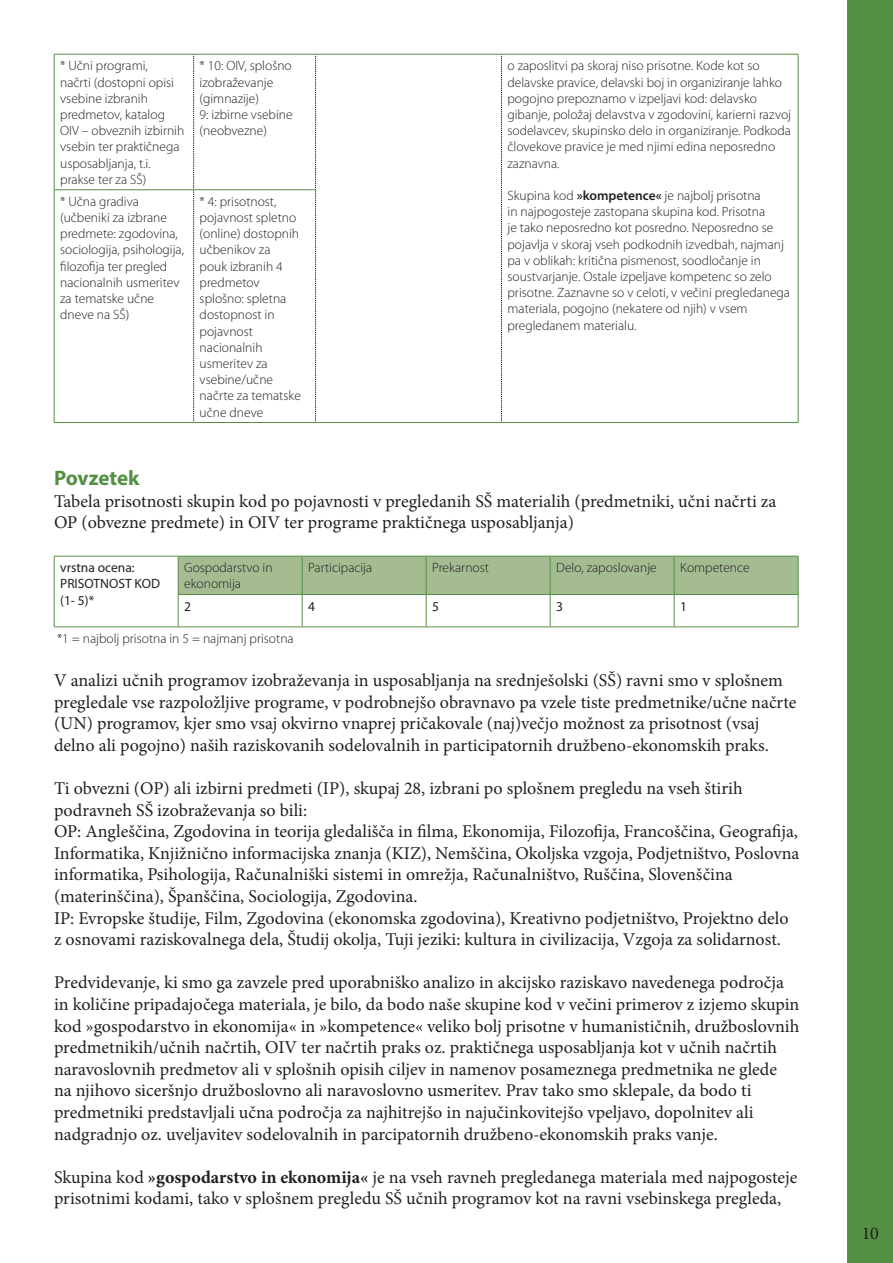
<style>
.page{position:relative;width:893px;height:1263px;background:#fff}
.page>*{position:absolute;margin:0;border:0;box-sizing:border-box;transform-origin:0 0}
.t1{font:700 21px "Myriad Pro";letter-spacing:-.005em;color:#548f44}
.t2{font:18px/21.6px "Minion Pro";color:#231f20}
.t3{font:300 13.5px/16.2px "Myriad Pro";color:#231f20}
.t4{font:13.5px/16.2px "Myriad Pro";color:#231f20}
.s1{font-weight:600}
.s2{font-weight:700}
</style>
<div class="page">
<div style="left:848px;top:0;width:45px;height:1263px;background:#548f44"></div>
<svg style="left:193px;top:55px;width:1px;height:367px"></svg>
<svg style="left:315px;top:55px;width:1px;height:367px"></svg>
<svg style="left:501px;top:55px;width:1px;height:367px"></svg>
<hr style="left:54px;top:54px;width:1px;height:136px;background:#548f44">
<hr style="left:54px;top:190px;width:1px;height:232px;background:#548f44">
<hr style="left:54px;top:54px;width:140px;height:1px;background:#548f44">
<hr style="left:54px;top:189px;width:140px;height:1px;background:#548f44">
<hr style="left:54px;top:422px;width:140px;height:1px;background:#548f44">
<hr style="left:194px;top:54px;width:122px;height:1px;background:#548f44">
<hr style="left:316px;top:54px;width:185px;height:1px;background:#548f44">
<hr style="left:194px;top:189px;width:121px;height:1px;background:#548f44">
<hr style="left:194px;top:422px;width:122px;height:1px;background:#548f44">
<hr style="left:316px;top:422px;width:185px;height:1px;background:#548f44">
<hr style="left:798px;top:54px;width:1px;height:136px;background:#548f44">
<hr style="left:798px;top:190px;width:1px;height:232px;background:#548f44">
<hr style="left:501px;top:54px;width:297px;height:1px;background:#548f44">
<hr style="left:501px;top:422px;width:297px;height:1px;background:#548f44">
<div style="left:179px;top:557px;width:619px;height:37px;background:#a5bb91"></div>
<hr style="left:54px;top:556px;width:1px;height:38px;background:#548f44">
<hr style="left:54px;top:594px;width:1px;height:33px;background:#548f44">
<hr style="left:54px;top:556px;width:124px;height:1px;background:#548f44">
<hr style="left:178px;top:556px;width:1px;height:38px;background:#548f44">
<hr style="left:178px;top:556px;width:124px;height:1px;background:#548f44">
<hr style="left:302px;top:556px;width:124px;height:1px;background:#548f44">
<hr style="left:426px;top:556px;width:124px;height:1px;background:#548f44">
<hr style="left:550px;top:556px;width:124px;height:1px;background:#548f44">
<hr style="left:674px;top:556px;width:124px;height:1px;background:#548f44">
<hr style="left:302px;top:556px;width:1px;height:38px;background:#548f44">
<hr style="left:426px;top:556px;width:1px;height:38px;background:#548f44">
<hr style="left:550px;top:556px;width:1px;height:38px;background:#548f44">
<hr style="left:674px;top:556px;width:1px;height:38px;background:#548f44">
<hr style="left:798px;top:556px;width:1px;height:38px;background:#548f44">
<hr style="left:54px;top:627px;width:124px;height:1px;background:#548f44">
<hr style="left:178px;top:595px;width:1px;height:32px;background:#548f44">
<hr style="left:178px;top:594px;width:124px;height:1px;background:#548f44">
<hr style="left:302px;top:594px;width:124px;height:1px;background:#548f44">
<hr style="left:426px;top:594px;width:124px;height:1px;background:#548f44">
<hr style="left:550px;top:594px;width:124px;height:1px;background:#548f44">
<hr style="left:674px;top:594px;width:124px;height:1px;background:#548f44">
<hr style="left:302px;top:595px;width:1px;height:32px;background:#548f44">
<hr style="left:426px;top:595px;width:1px;height:32px;background:#548f44">
<hr style="left:550px;top:595px;width:1px;height:32px;background:#548f44">
<hr style="left:674px;top:595px;width:1px;height:32px;background:#548f44">
<hr style="left:798px;top:595px;width:1px;height:32px;background:#548f44">
<hr style="left:178px;top:627px;width:124px;height:1px;background:#548f44">
<hr style="left:302px;top:627px;width:124px;height:1px;background:#548f44">
<hr style="left:426px;top:627px;width:124px;height:1px;background:#548f44">
<hr style="left:550px;top:627px;width:124px;height:1px;background:#548f44">
<hr style="left:674px;top:627px;width:124px;height:1px;background:#548f44">
<p class="t3" style="left:60px;top:58px;width:126px">* Učni programi,<br>načrti (dostopni opisi vsebine izbranih predmetov, katalog<br>OIV – obveznih izbirnih vsebin ter praktičnega usposabljanja, t.i. prakse ter za SŠ)</p>
<p class="t3" style="left:200px;top:58px;width:94px">* 10: OIV, splošno izobraževanje (gimnazije)<br>9: izbirne vsebine (neobvezne)</p>
<p class="t3" style="left:507px;top:58px;width:285px">o zaposlitvi pa skoraj niso prisotne. Kode kot so delavske pravice, delavski boj in organiziranje lahko pogojno prepoznamo v izpeljavi kod: delavsko gibanje, položaj delavstva v zgodovini, karierni razvoj sodelavcev, skupinsko delo in organiziranje. Podkoda človekove pravice je med njimi edina neposredno zaznavna.</p>
<p class="t3" style="left:507px;top:187px;width:284px">Skupina kod <span class="s1">»kompetence«</span> je najbolj prisotna<br>in najpogosteje zastopana skupina kod. Prisotna<br>je tako neposredno kot posredno. Neposredno se pojavlja v skoraj vseh podkodnih izvedbah, najmanj pa v oblikah: kritična pismenost, soodločanje in soustvarjanje. Ostale izpeljave kompetenc so zelo prisotne. Zaznavne so v celoti, v večini pregledanega materiala, pogojno (nekatere od njih) v vsem pregledanem materialu.</p>
<p class="t3" style="left:60px;top:193px;width:125px">* Učna gradiva (učbeniki za izbrane predmete: zgodovina, sociologija, psihologija, filozofija ter pregled nacionalnih usmeritev za tematske učne dneve na SŠ)</p>
<p class="t3" style="left:200px;top:193px;width:103px">* 4: prisotnost, pojavnost spletno (online) dostopnih učbenikov za pouk izbranih 4 predmetov splošno: spletna dostopnost in pojavnost nacionalnih usmeritev za vsebine/učne načrte za tematske učne dneve</p>
<p class="t1" style="left:54px;top:464px;width:87px">Povzetek</p>
<p class="t2" style="left:54px;top:490px;width:724px">Tabela prisotnosti skupin kod po pojavnosti v pregledanih SŠ materialih (predmetniki, učni načrti za<br>OP (obvezne predmete) in OIV ter programe praktičnega usposabljanja)</p>
<p class="t4" style="left:60px;top:559px;width:101px">vrstna ocena:<br>PRISOTNOST KOD (1- 5)*</p>
<p class="t3" style="left:184px;top:559px;width:90px">Gospodarstvo in ekonomija</p>
<p class="t3" style="left:308px;top:559px;width:66px">Participacija</p>
<p class="t3" style="left:432px;top:559px;width:58px">Prekarnost</p>
<p class="t3" style="left:556px;top:559px;width:102px">Delo, zaposlovanje</p>
<p class="t3" style="left:680px;top:559px;width:71px">Kompetence</p>
<p class="t4" style="left:184px;top:598px;width:8px">2</p>
<p class="t4" style="left:308px;top:598px;width:8px">4</p>
<p class="t4" style="left:432px;top:598px;width:8px">5</p>
<p class="t4" style="left:556px;top:598px;width:8px">3</p>
<p class="t4" style="left:680px;top:598px;width:8px">1</p>
<p class="t3" style="left:57px;top:630px;width:238px">*1 = najbolj prisotna in 5 = najmanj prisotna</p>
<p class="t2" style="left:54px;top:669px;width:744px">V analizi učnih programov izobraževanja in usposabljanja na srednješolski (SŠ) ravni smo v splošnem pregledale vse razpoložljive programe, v podrobnejšo obravnavo pa vzele tiste predmetnike/učne načrte (UN) programov, kjer smo vsaj okvirno vnaprej pričakovale (naj)večjo možnost za prisotnost (vsaj delno ali pogojno) naših raziskovanih sodelovalnih in participatornih družbeno-ekonomskih praks.</p>
<p class="t2" style="left:54px;top:777px;width:747px">Ti obvezni (OP) ali izbirni predmeti (IP), skupaj 28, izbrani po splošnem pregledu na vseh štirih podravneh SŠ izobraževanja so bili:<br>OP: Angleščina, Zgodovina in teorija gledališča in filma, Ekonomija, Filozofija, Francoščina, Geografija, Informatika, Knjižnično informacijska znanja (KIZ), Nemščina, Okoljska vzgoja, Podjetništvo, Poslovna informatika, Psihologija, Računalniški sistemi in omrežja, Računalništvo, Ruščina, Slovenščina (materinščina), Španščina, Sociologija, Zgodovina.<br>IP: Evropske študije, Film, Zgodovina (ekonomska zgodovina), Kreativno podjetništvo, Projektno delo z osnovami raziskovalnega dela, Študij okolja, Tuji jeziki: kultura in civilizacija, Vzgoja za solidarnost.</p>
<p class="t2" style="left:54px;top:972px;width:747px">Predvidevanje, ki smo ga zavzele pred uporabniško analizo in akcijsko raziskavo navedenega področja in količine pripadajočega materiala, je bilo, da bodo naše skupine kod v večini primerov z izjemo skupin kod »gospodarstvo in ekonomija« in »kompetence« veliko bolj prisotne v humanističnih, družboslovnih predmetnikih/učnih načrtih, OIV ter načrtih praks oz. praktičnega usposabljanja kot v učnih načrtih naravoslovnih predmetov ali v splošnih opisih ciljev in namenov posameznega predmetnika ne glede<br>na njihovo siceršnjo družboslovno ali naravoslovno usmeritev. Prav tako smo sklepale, da bodo ti predmetniki predstavljali učna področja za najhitrejšo in najučinkovitejšo vpeljavo, dopolnitev ali nadgradnjo oz. uveljavitev sodelovalnih in parcipatornih družbeno-ekonomskih praks vanje.</p>
<p class="t2" style="left:54px;top:1166px;width:745px">Skupina kod <span class="s2">»gospodarstvo in ekonomija«</span> je na vseh ravneh pregledanega materiala med najpogosteje prisotnimi kodami, tako v splošnem pregledu SŠ učnih programov kot na ravni vsebinskega pregleda,</p>
<p class="t2" style="left:862px;top:1222px;width:19px">10</p>
</div>
